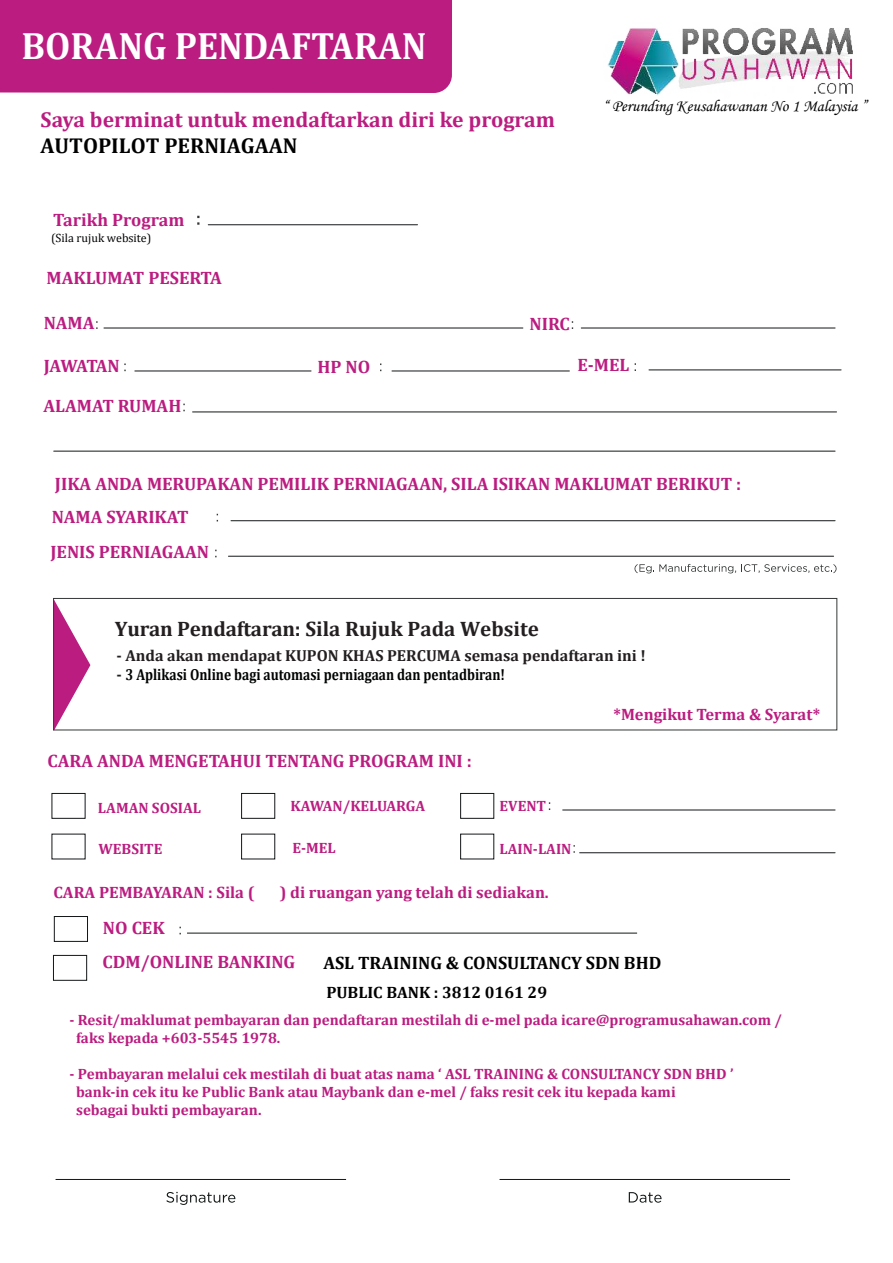
<style>
.page{position:relative;width:893px;height:1263px;background:#fff}
.page>*{position:absolute;margin:0;border:0;box-sizing:border-box;transform-origin:0 0}
.t1{font:700 38.25px "Cambria";color:#fff;scale:.95 1}
.t2{font:700 21.6px "Cambria";color:#bb1c80}
.t3{font:700 21.6px "Cambria";color:#000}
.t4{font:700 21px "Cambria";color:#231f20}
.t5{font:700 18px/33.2px "Cambria";color:#bb1c80}
.t6{font:700 18px "Cambria";color:#020001}
.t7{font:700 18px "Cambria";letter-spacing:-.065em;color:#bb1c80}
.t8{font:700 16.5px "Cambria";color:#bb1c80}
.t9{font:16.5px "Monotype Corsiva";color:#000}
.t10{font:700 16.5px "Cambria";color:#000}
.t11{font:700 16.05px "Cambria";color:#231f20}
.t12{font:700 16.05px "Cambria";color:#000202;scale:.84 1}
.t13{font:700 15px/18px "Cambria";color:#bb1c80}
.t14{font:12px "Cambria";color:#000}
.s1{color:#231f20}
</style>
<div class="page">
<div style="left:0;top:0;width:452px;height:93px;background:#bb1c80"></div>
<svg style="left:634px;top:564px;width:202px;height:9px"></svg>
<hr style="left:581px;top:328px;width:254px;height:1px;background:#131718">
<hr style="left:104px;top:328px;width:419px;height:1px;background:#131718">
<hr style="left:208px;top:224px;width:210px;height:1px;background:#131718">
<hr style="left:135px;top:371px;width:176px;height:1px;background:#131718">
<hr style="left:392px;top:371px;width:177px;height:1px;background:#131718">
<hr style="left:649px;top:370px;width:192px;height:1px;background:#131718">
<hr style="left:193px;top:412px;width:644px;height:1px;background:#131718">
<hr style="left:54px;top:451px;width:781px;height:1px;background:#131718">
<hr style="left:231px;top:520px;width:604px;height:1px;background:#131718">
<hr style="left:228px;top:556px;width:606px;height:1px;background:#131718">
<hr style="left:563px;top:810px;width:272px;height:1px;background:#131718">
<hr style="left:580px;top:852px;width:255px;height:1px;background:#131718">
<hr style="left:187px;top:933px;width:450px;height:1px;background:#131718">
<div style="left:54px;top:916px;width:34px;height:26px;border:1px solid #131718"></div>
<div style="left:53px;top:955px;width:34px;height:26px;border:1px solid #131718"></div>
<div style="left:52px;top:793px;width:34px;height:26px;border:1px solid #131718"></div>
<div style="left:241px;top:793px;width:34px;height:26px;border:1px solid #131718"></div>
<div style="left:460px;top:793px;width:34px;height:26px;border:1px solid #131718"></div>
<svg style="left:166px;top:1192px;width:69px;height:13px"></svg>
<hr style="left:56px;top:1179px;width:290px;height:1px;background:#131718">
<svg style="left:629px;top:1192px;width:33px;height:11px"></svg>
<hr style="left:500px;top:1179px;width:290px;height:1px;background:#131718">
<svg style="left:197px;top:216px;width:2px;height:9px"></svg>
<svg style="left:53px;top:601px;width:37px;height:130px"></svg>
<div style="left:53px;top:598px;width:784px;height:132px;border:1px solid #353838"></div>
<img style="left:608px;top:28px;width:245px;height:68px">
<h1 class="t1" style="left:22px;top:32px;width:428px">BORANG PENDAFTARAN</h1>
<h2 class="t2" style="left:40px;top:112px;width:516px">Saya berminat untuk mendaftarkan diri ke program</h2>
<h2 class="t3" style="left:40px;top:138px;width:259px">AUTOPILOT PERNIAGAAN</h2>
<p class="t9" style="left:603px;top:100px;width:265px">“ Perunding Keusahawanan No 1 Malaysia ”</p>
<p class="t5" style="left:53px;top:205px;width:133px">Tarikh Program</p>
<p class="t14" style="left:51px;top:234px;width:102px">(Sila rujuk website)</p>
<p class="t5" style="left:47px;top:263px;width:177px">MAKLUMAT PESERTA</p>
<p class="t5" style="left:44px;top:308px;width:52px">NAMA</p>
<p class="t5" style="left:529px;top:309px;width:42px">NIRC</p>
<p class="t7" style="left:44px;top:359px;width:77px">JAWATAN</p>
<p class="t5" style="left:317px;top:352px;width:54px">HP NO</p>
<p class="t5" style="left:577px;top:350px;width:54px">E-MEL</p>
<p class="t5" style="left:43px;top:391px;width:139px">ALAMAT RUMAH</p>
<p class="t5" style="left:52px;top:469px;width:691px">JIKA ANDA MERUPAKAN PEMILIK PERNIAGAAN, SILA ISIKAN MAKLUMAT BERIKUT :<br>NAMA SYARIKAT</p>
<p class="t5" style="left:50px;top:537px;width:160px">JENIS PERNIAGAAN</p>
<h3 class="t4" style="left:115px;top:621px;width:425px">Yuran Pendaftaran: Sila Rujuk Pada Website</h3>
<p class="t11" style="left:117px;top:650px;width:531px">- Anda akan mendapat KUPON KHAS PERCUMA semasa pendaftaran ini !</p>
<p class="t12" style="left:117px;top:669px;width:464px"><span class="s1">-</span> 3 Aplikasi Online bagi automasi perniagaan dan pentadbiran!</p>
<p class="t5" style="left:47px;top:746px;width:426px">CARA ANDA MENGETAHUI TENTANG PROGRAM INI :</p>
<p class="t13" style="left:98px;top:801px;width:105px">LAMAN SOSIAL</p>
<p class="t13" style="left:98px;top:842px;width:66px">WEBSITE</p>
<p class="t13" style="left:499px;top:798px;width:48px">EVENT</p>
<p class="t13" style="left:290px;top:799px;width:136px">KAWAN/KELUARGA</p>
<p class="t13" style="left:292px;top:840px;width:45px">E-MEL</p>
<p class="t13" style="left:499px;top:842px;width:74px">LAIN-LAIN</p>
<p class="t8" style="left:614px;top:708px;width:208px">*Mengikut Terma &amp; Syarat*</p>
<p class="t8" style="left:53px;top:887px;width:202px">CARA PEMBAYARAN : Sila (</p>
<p class="t8" style="left:280px;top:887px;width:270px">) di ruangan yang telah di sediakan.</p>
<p class="t5" style="left:102px;top:913px;width:194px;line-height:34px">NO CEK<br>CDM/ONLINE BANKING</p>
<p class="t10" style="left:326px;top:987px;width:222px">PUBLIC BANK : 3812 0161 29</p>
<p class="t6" style="left:323px;top:956px;width:339px">ASL TRAINING &amp; CONSULTANCY SDN BHD</p>
<p class="t13" style="left:76px;top:1013px;width:707px;text-indent:-7px">- Resit/maklumat pembayaran dan pendaftaran mestilah di e-mel pada icare@programusahawan.com / faks kepada +603-5545 1978.</p>
<p class="t13" style="left:76px;top:1067px;width:659px;text-indent:-7px">- Pembayaran melalui cek mestilah di buat atas nama ‘ ASL TRAINING &amp; CONSULTANCY SDN BHD ’ bank-in cek itu ke Public Bank atau Maybank dan e-mel / faks resit cek itu kepada kami<br>sebagai bukti pembayaran.</p>
</div>
